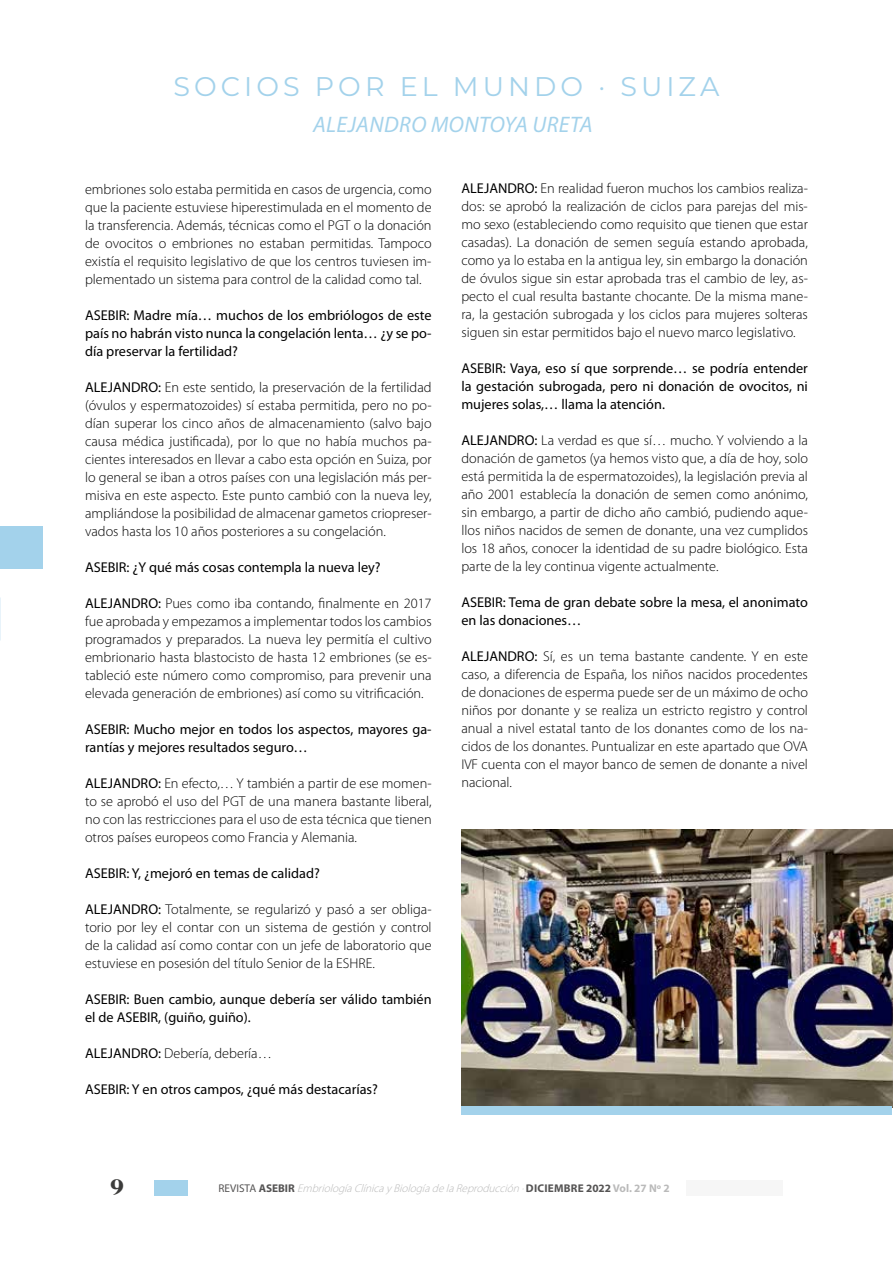
<style>
.page{position:relative;width:893px;height:1263px;background:#fff}
.page>*{position:absolute;margin:0;border:0;box-sizing:border-box;transform-origin:0 0}
.t1{font:27px "Montserrat";letter-spacing:.15em;color:#a3d2eb}
.t2{font:italic 22.5px "Myriad Pro";letter-spacing:.02em;color:#a3d2eb}
.t3{font:22.5px "Grouch IT Cby BT";color:#3c3c3b}
.t4{font:300 14.25px/18px "Myriad Pro";color:#000;text-align:justify}
.t5{font:14.25px/18px "Myriad Pro";color:#000}
.t6{font:italic 300 11.25px "Myriad Pro";color:#bababa}
.s1{font-weight:400}
.s2{font-weight:400;font-style:normal;color:#555454}
.s3{font-weight:700;font-style:normal;color:#555454}
.s4{font-weight:700;font-style:normal}
</style>
<div class="page">
<div style="left:154px;top:1180px;width:33px;height:15px;background:#a3d2eb"></div>
<div style="left:686px;top:1180px;width:96px;height:15px;background:#f6f6f6"></div>
<img style="left:461px;top:829px;width:431px;height:277px">
<div style="left:0;top:527px;width:43px;height:42px;background:#a3d2eb"></div>
<div style="left:461px;top:1106px;width:431px;height:8px;background:#a3d2eb"></div>
<h1 class="t1" style="left:173px;top:68px;width:548px">SOCIOS POR EL MUNDO · SUIZA</h1>
<h2 class="t2" style="left:313px;top:110px;width:281px">ALEJANDRO MONTOYA URETA</h2>
<p class="t4" style="left:85px;top:180px;width:348px">embriones solo estaba permitida en casos de urgencia, como que la paciente estuviese hiperestimulada en el momento de la transferencia. Además, técnicas como el PGT o la donación de ovocitos o embriones no estaban permitidas. Tampoco existía el requisito legislativo de que los centros tuviesen im&shy;plementado un sistema para control de la calidad como tal.</p>
<p class="t5" style="left:85px;top:306px;width:348px;text-align:justify">ASEBIR: Madre mía… muchos de los embriólogos de este país no habrán visto nunca la congelación lenta… ¿y se po&shy;día preservar la fertilidad?</p>
<p class="t4" style="left:85px;top:378px;width:348px"><span class="s1">ALEJANDRO:</span> En este sentido, la preservación de la fertilidad (óvulos y espermatozoides) sí estaba permitida, pero no po&shy;dían superar los cinco años de almacenamiento (salvo bajo causa médica justificada), por lo que no había muchos pa&shy;cientes interesados en llevar a cabo esta opción en Suiza, por lo general se iban a otros países con una legislación más per&shy;misiva en este aspecto. Este punto cambió con la nueva ley, ampliándose la posibilidad de almacenar gametos criopreser&shy;vados hasta los 10 años posteriores a su congelación.</p>
<p class="t5" style="left:85px;top:557px;width:297px">ASEBIR: ¿Y qué más cosas contempla la nueva ley?</p>
<p class="t4" style="left:85px;top:594px;width:348px"><span class="s1">ALEJANDRO:</span> Pues como iba contando, finalmente en 2017 fue aprobada y empezamos a implementar todos los cambios programados y preparados. La nueva ley permitía el cultivo embrionario hasta blastocisto de hasta 12 embriones (se es&shy;tableció este número como compromiso, para prevenir una elevada generación de embriones) así como su vitrificación.</p>
<p class="t5" style="left:85px;top:719px;width:348px">ASEBIR: Mucho mejor en todos los aspectos, mayores ga&shy;rantías y mejores resultados seguro…</p>
<p class="t4" style="left:85px;top:774px;width:348px"><span class="s1">ALEJANDRO:</span> En efecto,… Y también a partir de ese momen&shy;to se aprobó el uso del PGT de una manera bastante liberal, no con las restricciones para el uso de esta técnica que tienen otros países europeos como Francia y Alemania.</p>
<p class="t5" style="left:85px;top:863px;width:236px">ASEBIR: Y, ¿mejoró en temas de calidad?</p>
<p class="t4" style="left:85px;top:900px;width:348px"><span class="s1">ALEJANDRO:</span> Totalmente, se regularizó y pasó a ser obliga&shy;torio por ley el contar con un sistema de gestión y control de la calidad así como contar con un jefe de laboratorio que estuviese en posesión del título Senior de la ESHRE.</p>
<p class="t5" style="left:85px;top:989px;width:348px">ASEBIR: Buen cambio, aunque debería ser válido también el de ASEBIR, (guiño, guiño).</p>
<p class="t4" style="left:85px;top:1044px;width:188px"><span class="s1">ALEJANDRO:</span> Debería, debería…</p>
<p class="t5" style="left:85px;top:1079px;width:294px">ASEBIR: Y en otros campos, ¿qué más destacarías?</p>
<p class="t4" style="left:461px;top:180px;width:348px"><span class="s1">ALEJANDRO:</span> En realidad fueron muchos los cambios realiza&shy;dos: se aprobó la realización de ciclos para parejas del mis&shy;mo sexo (estableciendo como requisito que tienen que estar casadas). La donación de semen seguía estando aprobada, como ya lo estaba en la antigua ley, sin embargo la donación de óvulos sigue sin estar aprobada tras el cambio de ley, as&shy;pecto el cual resulta bastante chocante. De la misma mane&shy;ra, la gestación subrogada y los ciclos para mujeres solteras siguen sin estar permitidos bajo el nuevo marco legislativo.</p>
<p class="t5" style="left:461px;top:359px;width:348px;text-align:justify">ASEBIR: Vaya, eso sí que sorprende… se podría entender la gestación subrogada, pero ni donación de ovocitos, ni mujeres solas,… llama la atención.</p>
<p class="t4" style="left:461px;top:431px;width:348px"><span class="s1">ALEJANDRO:</span> La verdad es que sí… mucho. Y volviendo a la donación de gametos (ya hemos visto que, a día de hoy, solo está permitida la de espermatozoides), la legislación previa al año 2001 establecía la donación de semen como anónimo, sin embargo, a partir de dicho año cambió, pudiendo aque&shy;llos niños nacidos de semen de donante, una vez cumplidos los 18 años, conocer la identidad de su padre biológico. Esta parte de la ley continua vigente actualmente.</p>
<p class="t5" style="left:461px;top:593px;width:348px">ASEBIR: Tema de gran debate sobre la mesa, el anonimato en las donaciones…</p>
<p class="t4" style="left:461px;top:647px;width:348px"><span class="s1">ALEJANDRO:</span> Sí, es un tema bastante candente. Y en este caso, a diferencia de España, los niños nacidos procedentes de donaciones de esperma puede ser de un máximo de ocho niños por donante y se realiza un estricto registro y control anual a nivel estatal tanto de los donantes como de los na&shy;cidos de los donantes. Puntualizar en este apartado que OVA IVF cuenta con el mayor banco de semen de donante a nivel nacional.</p>
<h2 class="t3" style="left:110px;top:1173px;width:15px">9</h2>
<p class="t6" style="left:218px;top:1181px;width:453px"><span class="s2">R E V I S TA</span> <span class="s3">A S E B I R</span> EmbriologíaClínicayBiologíadelaReproducción·<span class="s3">D I C I E M B R E 2 0 2 2</span> <span class="s4">Vo l . 2 7 N º 2</span></p>
</div>
